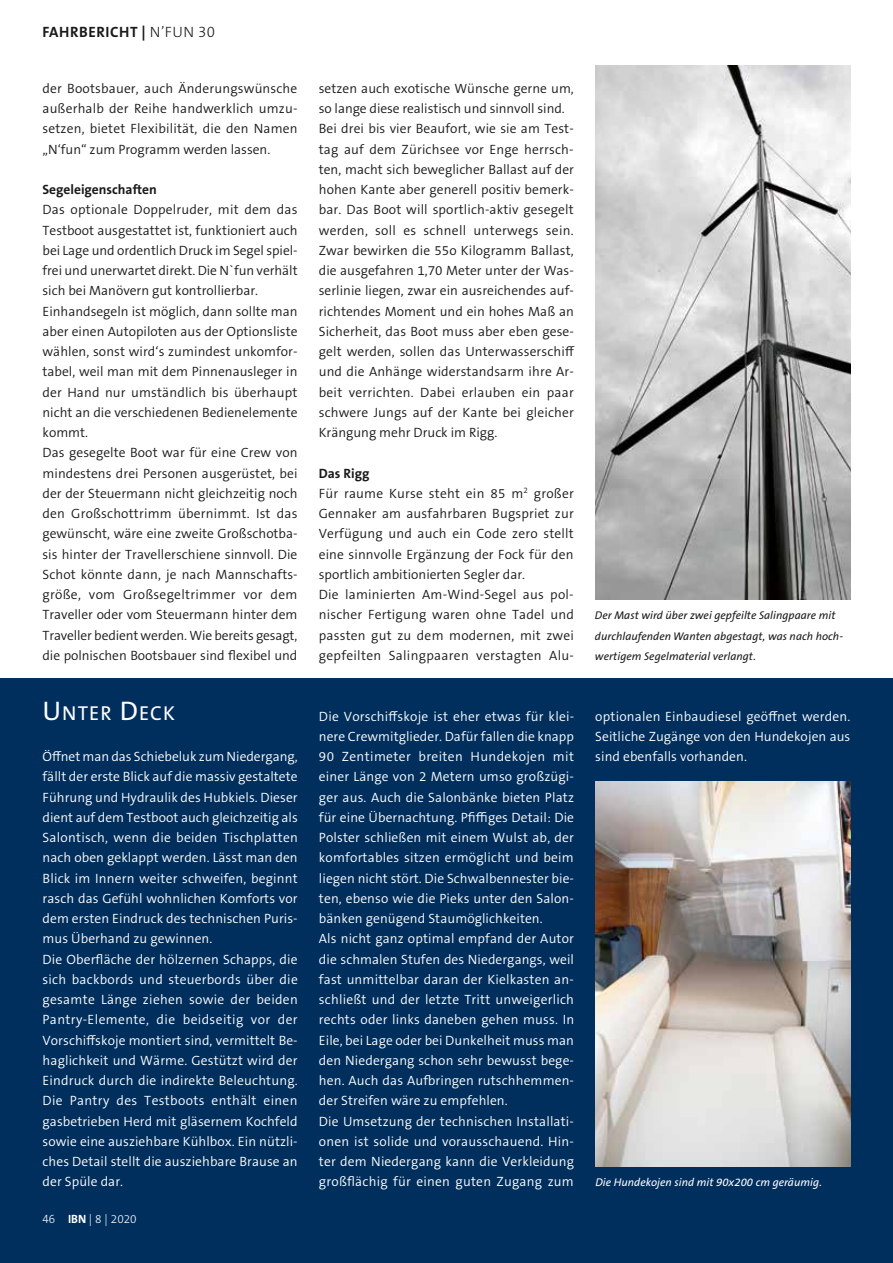
<style>
.page{position:relative;width:893px;height:1263px;background:#fff}
.page>*{position:absolute;margin:0;border:0;box-sizing:border-box;transform-origin:0 0}
.t1{font:20.25px "The Sans B W5 Plain";letter-spacing:.055em;color:#fff}
.t2{font:700 15px "The Sans B W7";letter-spacing:.035em;color:#1a1a18}
.t3{font:300 13.5px/20.2px "The Sans B W4";letter-spacing:.005em;color:#1a1a18}
.t4{font:300 13.5px/20.2px "The Sans B W4";letter-spacing:.01em;color:#fff}
.t5{font:700 13.5px "The Sans B W7";color:#1a1a18}
.t6{font:300 12px "The Sans B W3";color:#fff;scale:.96 1}
.t7{font:italic 11.25px/20.2px "The Sans B W5 Plain";letter-spacing:.005em;color:#1a1a18}
.t8{font:italic 11.25px "The Sans B W5 Plain";letter-spacing:.005em;color:#fff}
.s1{font-family:"The Sans B W3";font-weight:300}
.s2{font-size:27px}
.s3{font-family:"The Sans B W7";font-weight:700}
</style>
<div class="page">
<div style="left:0;top:679px;width:893px;height:584px;background:#002f5d"></div>
<img style="left:595px;top:65px;width:255px;height:534px">
<img style="left:595px;top:781px;width:255px;height:385px">
<p class="t2" style="left:42px;top:22px;width:174px">Fahrbericht | <span class="s1">N’fun 30</span></p>
<p class="t3" style="left:43px;top:78px;width:257px;text-align:justify">der Bootsbauer, auch Änderungswünsche außerhalb der Reihe handwerklich umzu&shy;setzen, bietet Flexibilität, die den Namen „N‘fun“ zum Programm werden lassen.</p>
<p class="t5" style="left:43px;top:181px;width:116px">Segeleigenschaften</p>
<p class="t3" style="left:43px;top:200px;width:257px">Das optionale Doppelruder, mit dem das Testboot ausgestattet ist, funktioniert auch bei Lage und ordentlich Druck im Segel spiel&shy;frei und unerwartet direkt. Die N`fun verhält sich bei Manövern gut kontrollierbar.<br>Einhandsegeln ist möglich, dann sollte man aber einen Autopiloten aus der Optionsliste wählen, sonst wird‘s zumindest unkomfor&shy;tabel, weil man mit dem Pinnenausleger in der Hand nur umständlich bis überhaupt nicht an die verschiedenen Bedienelemente kommt.<br>Das gesegelte Boot war für eine Crew von mindestens drei Personen ausgerüstet, bei der der Steuermann nicht gleichzeitig noch den Großschottrimm übernimmt. Ist das gewünscht, wäre eine zweite Großschotba&shy;sis hinter der Travellerschiene sinnvoll. Die Schot könnte dann, je nach Mannschafts&shy;größe, vom Großsegeltrimmer vor dem Traveller oder vom Steuermann hinter dem Traveller bedient werden. Wie bereits gesagt, die polnischen Bootsbauer sind flexibel und</p>
<h1 class="t1" style="left:43px;top:700px;width:134px"><span class="s2">U</span> NTER <span class="s2">D</span>ECK</h1>
<p class="t4" style="left:43px;top:746px;width:257px">Öffnet man das Schiebeluk zum Niedergang, fällt der erste Blick auf die massiv gestaltete Führung und Hydraulik des Hubkiels. Dieser dient auf dem Testboot auch gleichzeitig als Salontisch, wenn die beiden Tischplatten nach oben geklappt werden. Lässt man den Blick im Innern weiter schweifen, beginnt rasch das Gefühl wohnlichen Komforts vor dem ersten Eindruck des technischen Puris&shy;mus Überhand zu gewinnen.<br>Die Oberfläche der hölzernen Schapps, die sich backbords und steuerbords über die gesamte Länge ziehen sowie der beiden Pantry-Elemente, die beidseitig vor der Vorschiffskoje montiert sind, vermittelt Be&shy;haglichkeit und Wärme. Gestützt wird der Eindruck durch die indirekte Beleuchtung.<br>Die Pantry des Testboots enthält einen gasbetrieben Herd mit gläsernem Kochfeld sowie eine ausziehbare Kühlbox. Ein nützli&shy;ches Detail stellt die ausziehbare Brause an der Spüle dar.</p>
<p class="t6" style="left:43px;top:1211px;width:100px">46 <span class="s3">IBN</span> | 8 | 2020</p>
<p class="t3" style="left:319px;top:78px;width:257px">setzen auch exotische Wünsche gerne um, so lange diese realistisch und sinnvoll sind.<br>Bei drei bis vier Beaufort, wie sie am Test&shy;tag auf dem Zürichsee vor Enge herrsch&shy;ten, macht sich beweglicher Ballast auf der hohen Kante aber generell positiv bemerk&shy;bar. Das Boot will sportlich-aktiv gesegelt werden, soll es schnell unterwegs sein.<br>Zwar bewirken die 55o Kilogramm Ballast, die ausgefahren 1,70 Meter unter der Was&shy;serlinie liegen, zwar ein ausreichendes auf&shy;richtendes Moment und ein hohes Maß an Sicherheit, das Boot muss aber eben gese&shy;gelt werden, sollen das Unterwasserschiff und die Anhänge widerstandsarm ihre Ar&shy;beit verrichten. Dabei erlauben ein paar schwere Jungs auf der Kante bei gleicher Krängung mehr Druck im Rigg.</p>
<p class="t5" style="left:319px;top:464px;width:52px">Das Rigg</p>
<p class="t3" style="left:319px;top:483px;width:257px">Für raume Kurse steht ein 85 m<sup>2</sup> großer Gennaker am ausfahrbaren Bugspriet zur Verfügung und auch ein Code zero stellt eine sinnvolle Ergänzung der Fock für den sportlich ambitionierten Segler dar.<br>Die laminierten Am-Wind-Segel aus pol&shy;nischer Fertigung waren ohne Tadel und passten gut zu dem modernen, mit zwei gepfeilten Salingpaaren verstagten Alu-</p>
<p class="t7" style="left:595px;top:606px;width:250px">Der Mast wird über zwei gepfeilte Salingpaare mit durchlaufenden Wanten abgestagt, was nach hoch&shy;wertigem Segelmaterial verlangt.</p>
<p class="t4" style="left:319px;top:706px;width:257px">Die Vorschiffskoje ist eher etwas für klei&shy;nere Crewmitglieder. Dafür fallen die knapp 90 Zentimeter breiten Hundekojen mit einer Länge von 2 Metern umso großzügi&shy;ger aus. Auch die Salonbänke bieten Platz für eine Übernachtung. Pfiffiges Detail: Die Polster schließen mit einem Wulst ab, der komfortables sitzen ermöglicht und beim liegen nicht stört. Die Schwalbennester bie&shy;ten, ebenso wie die Pieks unter den Salon&shy;bänken genügend Staumöglichkeiten.<br>Als nicht ganz optimal empfand der Autor die schmalen Stufen des Niedergangs, weil fast unmittelbar daran der Kielkasten an&shy;schließt und der letzte Tritt unweigerlich rechts oder links daneben gehen muss. In Eile, bei Lage oder bei Dunkelheit muss man den Niedergang schon sehr bewusst bege&shy;hen. Auch das Aufbringen rutschhemmen&shy;der Streifen wäre zu empfehlen.<br>Die Umsetzung der technischen Installati&shy;onen ist solide und vorausschauend. Hin&shy;ter dem Niedergang kann die Verkleidung großflächig für einen guten Zugang zum</p>
<p class="t4" style="left:595px;top:706px;width:257px;text-align:justify">optionalen Einbaudiesel geöffnet werden.<br>Seitliche Zugänge von den Hundekojen aus sind ebenfalls vorhanden.</p>
<p class="t8" style="left:595px;top:1176px;width:228px">Die Hundekojen sind mit 90x200 cm geräumig.</p>
</div>
